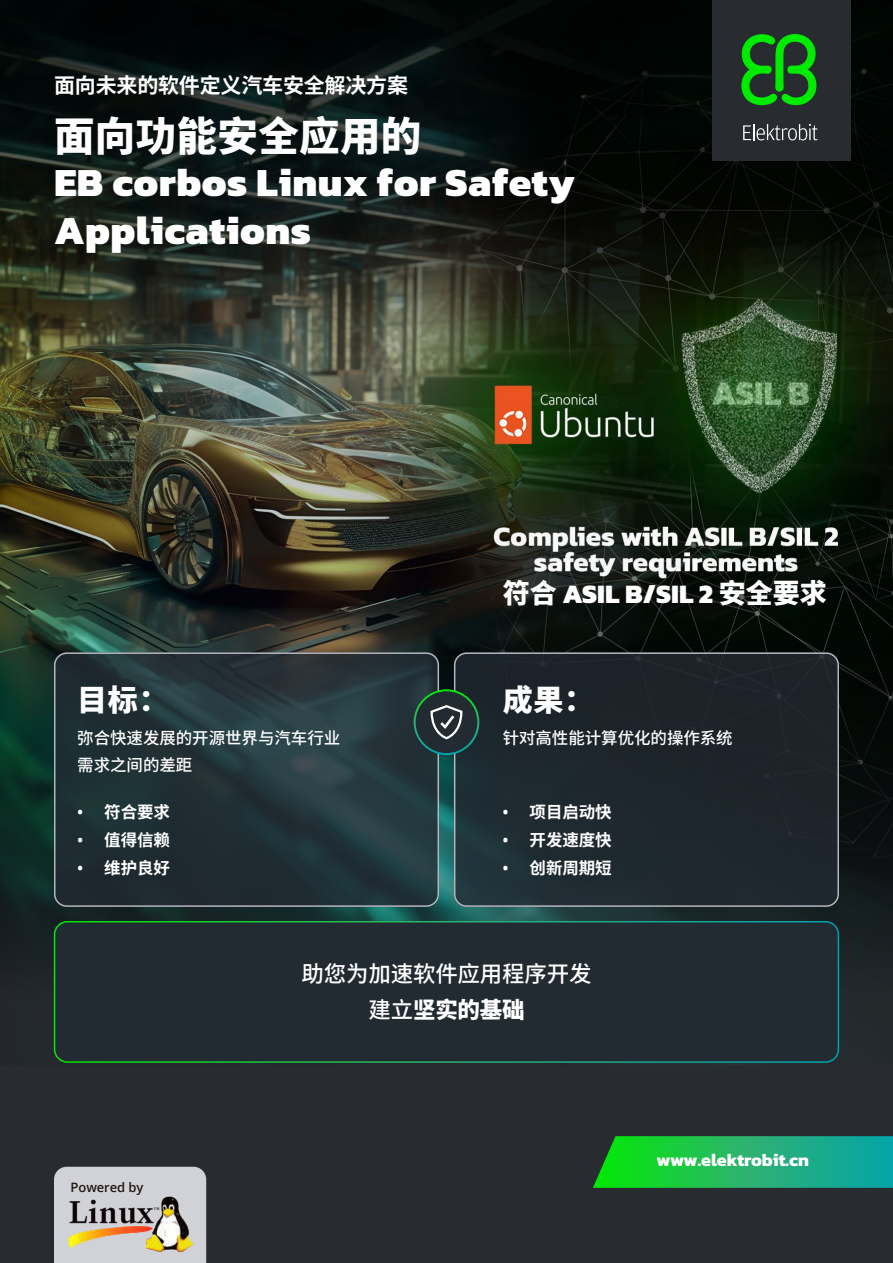
<style>
.page{position:relative;width:893px;height:1263px;background:#282c30}
.page>*{position:absolute;margin:0;border:0;box-sizing:border-box;transform-origin:0 0}
.t1{font:800 40.5px/48.6px "Kanit";letter-spacing:.01em;color:#fff}
.t2{font:800 40.5px "Source Han Sans CN";letter-spacing:.01em;color:#fff}
.t3{font:800 30px "Source Han Sans CN";color:#fff}
.t4{font:800 27px "Kanit";color:#fff}
.t5{font:500 22.5px/36px "Source Han Sans CN";letter-spacing:-.01em;color:#fff;text-align:center}
.t6{font:700 21px "Source Han Sans CN";letter-spacing:-.01em;color:#fff}
.t7{font:700 18px "Kanit";color:#fff}
.t8{font:500 16.5px/27px "Source Han Sans CN";letter-spacing:-.005em;color:#fff}
.t9{font:700 16.5px "Source Han Sans CN";letter-spacing:-.005em;color:#fff}
.t10{font:600 13.05px "Open Sans";letter-spacing:-.005em;color:#231815}
.s1{font-family:"Source Han Sans CN"}
.s2{font-family:"Open Sans";font-weight:600}
.s3{font-weight:800}
</style>
<div class="page">
<img style="left:0;top:0;width:893px;height:1060px">
<svg style="left:593px;top:1136px;width:300px;height:52px"></svg>
<div style="left:712px;top:0;width:138px;height:160px;background:#282c30"></div>
<div style="left:55px;top:922px;width:783px;height:140px;background:#222a32;border-radius:13px"></div>
<div style="left:54px;top:921px;width:785px;height:142px;border:2px solid #fff;border-radius:13px"></div>
<div style="left:454px;top:652px;width:385px;height:255px;background:#222a32;border-radius:13px"></div>
<div style="left:454px;top:652px;width:385px;height:255px;border:2px solid #b5b5bf;border-radius:12px"></div>
<svg style="left:54px;top:652px;width:385px;height:255px"></svg>
<div style="left:54px;top:652px;width:385px;height:255px;border:2px solid #b5b5bf;border-radius:12px"></div>
<div style="left:414px;top:689px;width:65px;height:66px;background:#222a32;border:4px solid #fff;border-radius:50%"></div>
<svg style="left:430px;top:705px;width:33px;height:35px"></svg>
<div style="left:54px;top:1167px;width:152px;height:96px;background:#d1d2d7"></div>
<img style="left:67px;top:1188px;width:126px;height:72px">
<svg style="left:741px;top:34px;width:75px;height:71px"></svg>
<svg style="left:743px;top:124px;width:75px;height:16px"></svg>
<p class="t6" style="left:54px;top:75px;width:355px">面向未来的软件定义汽车安全解决方案</p>
<h1 class="t2" style="left:54px;top:115px;width:369px">面向功能安全应用的</h1>
<h1 class="t1" style="left:54px;top:156px;width:522px">EB corbos Linux for Safety<br>Applications</h1>
<h2 class="t3" style="left:77px;top:685px;width:93px">目标：</h2>
<p class="t8" style="left:77px;top:725px;width:265px">弥合快速发展的开源世界与汽车行业需求之间的差距</p>
<h3 class="t4" style="left:503px;top:573px;width:325px"><span class="s1">符合</span> ASIL B/SIL 2 <span class="s1">安全要求</span></h3>
<h2 class="t3" style="left:503px;top:685px;width:93px">成果：</h2>
<p class="t8" style="left:503px;top:725px;width:232px">针对高性能计算优化的操作系统</p>
<p class="t9" style="left:77px;top:804px;width:94px"><span class="s2">•</span> 符合要求</p>
<p class="t9" style="left:503px;top:804px;width:111px"><span class="s2">•</span> 项目启动快</p>
<p class="t9" style="left:77px;top:831px;width:94px"><span class="s2">•</span> 值得信赖</p>
<p class="t9" style="left:77px;top:859px;width:94px"><span class="s2">•</span> 维护良好</p>
<p class="t10" style="left:71px;top:1178px;width:75px">Powered by</p>
<p class="t9" style="left:503px;top:831px;width:111px"><span class="s2">•</span> 开发速度快</p>
<p class="t9" style="left:503px;top:859px;width:111px"><span class="s2">•</span> 创新周期短</p>
<h3 class="t5" style="left:302px;top:956px;width:292px">助您为加速软件应用程序开发建立<span class="s3">坚实的基础</span></h3>
<p class="t7" style="left:657px;top:1146px;width:154px">www.elektrobit.cn</p>
</div>
